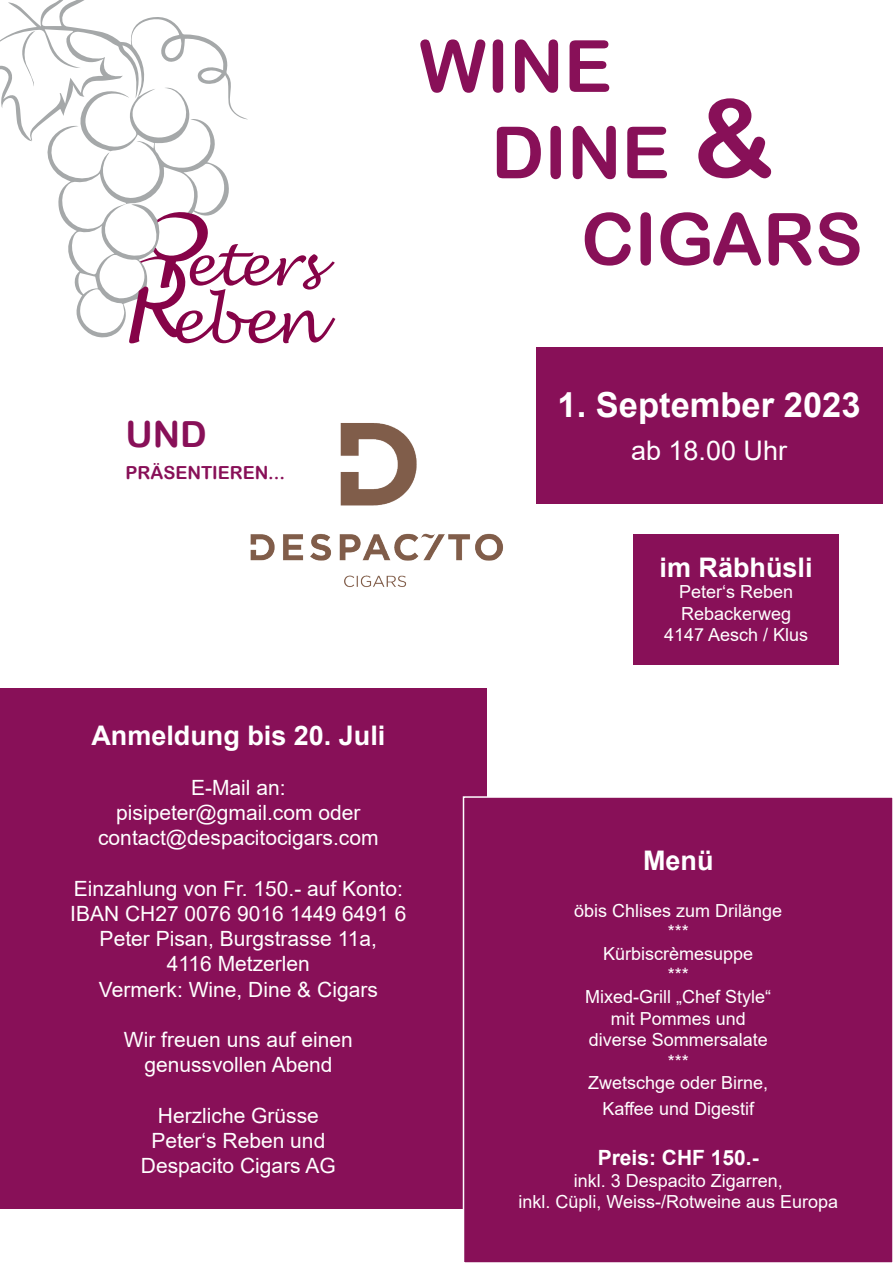
<style>
.page{position:relative;width:893px;height:1263px;background:#fff}
.page>*{position:absolute;margin:0;border:0;box-sizing:border-box;transform-origin:0 0}
.t1{font:108px "Arial Rounded MT Bold";color:#881058}
.t2{font:72px "Arial Rounded MT Bold";color:#881058}
.t3{font:36px "Arial Rounded MT Bold";color:#881058}
.t4{font:700 34.5px "Arial";color:#fff}
.t5{font:700 27px "Arial";color:#fff}
.t6{font:27px "Arial";color:#fff}
.t7{font:21px/25.2px "Arial";color:#fff;text-align:center}
.t8{font:700 21px "Arial";color:#fff}
.t9{font:18px/21.6px "Arial";color:#fff;text-align:center}
.t10{font:18px "Arial Rounded MT Bold";color:#881058}
</style>
<div class="page">
<div style="left:536px;top:347px;width:346px;height:157px;background:#881058"></div>
<svg style="left:0;top:0;width:248px;height:141px"></svg>
<svg style="left:46px;top:87px;width:185px;height:251px"></svg>
<svg style="left:129px;top:210px;width:206px;height:133px"></svg>
<img style="left:250px;top:533px;width:253px;height:55px">
<img style="left:259px;top:342px;width:158px;height:164px">
<div style="left:633px;top:534px;width:206px;height:130px;background:#881058"></div>
<div style="left:0;top:689px;width:487px;height:520px;background:#881058"></div>
<div style="left:463px;top:797px;width:430px;height:466px;background:#881058"></div>
<div style="left:463px;top:796px;width:430px;height:467px;border:2px solid #fff"></div>
<h2 class="t2" style="left:419px;top:24px;width:194px">WINE</h2>
<h2 class="t2" style="left:491px;top:110px;width:180px">DINE</h2>
<h2 class="t2" style="left:581px;top:197px;width:283px">CIGARS</h2>
<h1 class="t1" style="left:692px;top:75px;width:84px">&amp;</h1>
<h3 class="t3" style="left:125px;top:413px;width:83px">UND</h3>
<p class="t10" style="left:125px;top:462px;width:161px">PRÄSENTIEREN...</p>
<p class="t5" style="left:91px;top:716px;width:296px">Anmeldung bis 20. Juli</p>
<p class="t7" style="left:98px;top:775px;width:282px">E-Mail an: pisipeter@gmail.com oder contact@despacitocigars.com</p>
<p class="t7" style="left:70px;top:876px;width:338px">Einzahlung von Fr. 150.- auf Konto:<br>IBAN CH27 0076 9016 1449 6491 6<br>Peter Pisan, Burgstrasse 11a,<br>4116 Metzerlen<br>Vermerk: Wine, Dine &amp; Cigars</p>
<p class="t7" style="left:124px;top:1027px;width:230px">Wir freuen uns auf einen genussvollen Abend</p>
<p class="t7" style="left:141px;top:1102px;width:196px">Herzliche Grüsse<br>Peter‘s Reben und<br>Despacito Cigars AG</p>
<h3 class="t4" style="left:558px;top:381px;width:304px">1. September 2023</h3>
<p class="t6" style="left:631px;top:432px;width:158px">ab 18.00 Uhr</p>
<p class="t5" style="left:659px;top:548px;width:155px">im Räbhüsli</p>
<p class="t9" style="left:664px;top:581px;width:146px">Peter‘s Reben<br>Rebackerweg<br>4147 Aesch / Klus</p>
<p class="t5" style="left:643px;top:841px;width:72px">Menü</p>
<p class="t9" style="left:574px;top:899px;width:210px">öbis Chlises zum Drilänge ***<br>Kürbiscrèmesuppe<br>***<br>Mixed-Grill „Chef Style“ mit Pommes und<br>diverse Sommersalate<br>***<br>Zwetschge oder Birne,</p>
<p class="t9" style="left:602px;top:1097px;width:153px">Kaffee und Digestif</p>
<p class="t8" style="left:598px;top:1143px;width:163px">Preis: CHF 150.-</p>
<p class="t9" style="left:518px;top:1169px;width:321px">inkl. 3 Despacito Zigarren,<br>inkl. Cüpli, Weiss-/Rotweine aus Europa</p>
</div>
